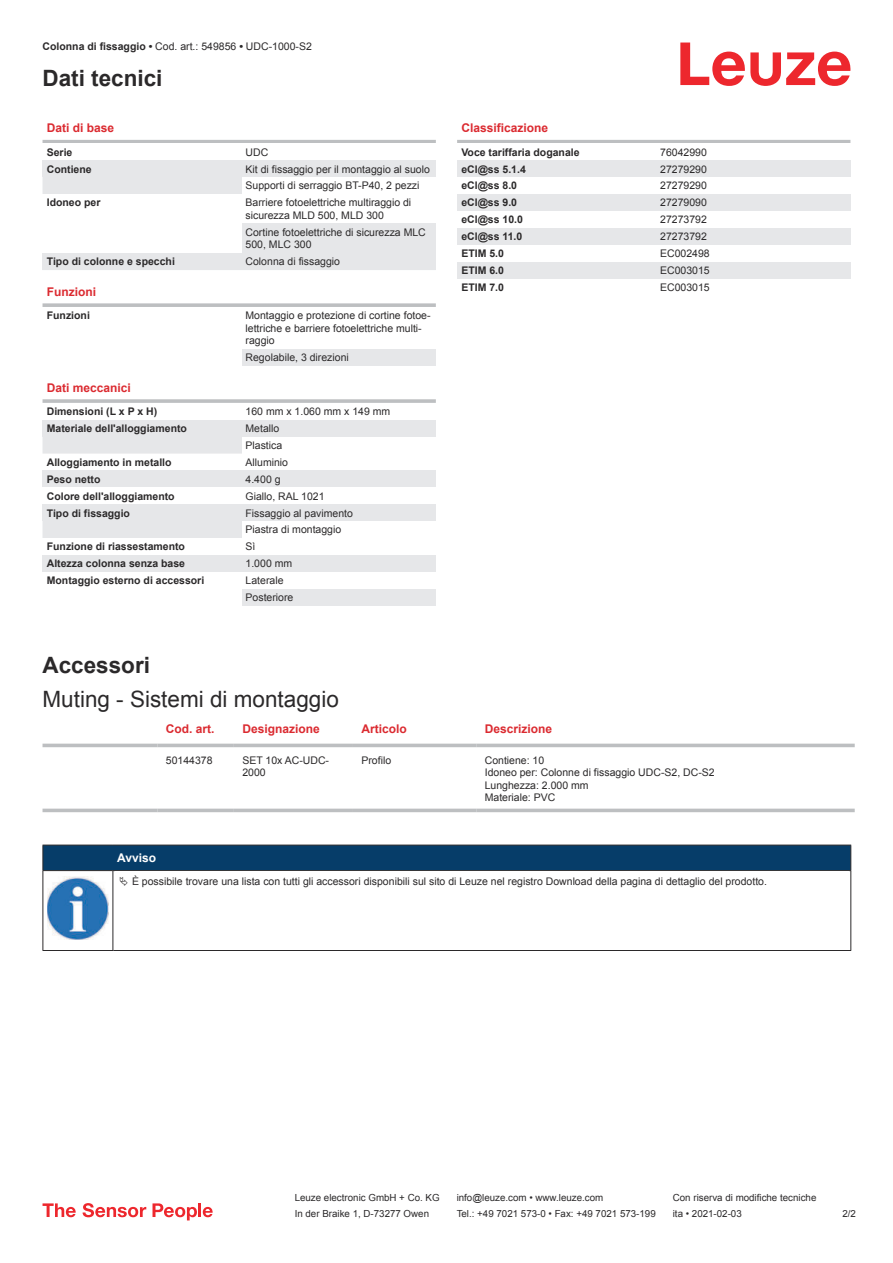
<style>
.page{position:relative;width:893px;height:1263px;background:#fff}
.page>*{position:absolute;margin:0;border:0;box-sizing:border-box;transform-origin:0 0}
.t1{font:22.5px "Arial";color:#2b292a}
.t2{font:700 22.5px "Arial";color:#2b292a}
.t3{font:700 12px "Arial";color:#db2a30}
.t4{font:700 12px "Arial";color:#fff}
.t5{font:10.5px/12.6px "Arial";color:#2b292a}
.t6{font:700 10.5px "Arial";color:#2b292a}
.t7{font:9.75px "Arial";color:#2b292a}
.s1{font-weight:700}
</style>
<div class="page">
<svg style="left:680px;top:43px;width:170px;height:43px"></svg>
<svg style="left:43px;top:177px;width:199px;height:361px"></svg>
<hr style="left:43px;top:140px;width:393px;height:3px;background:#bdbfc1">
<div style="left:43px;top:160px;width:199px;height:17px;background:#e6e7e9"></div>
<div style="left:242px;top:160px;width:194px;height:17px;background:#e6e7e9"></div>
<div style="left:43px;top:194px;width:199px;height:17px;background:#fff"></div>
<div style="left:242px;top:224px;width:194px;height:29px;background:#e6e7e9"></div>
<div style="left:43px;top:253px;width:199px;height:17px;background:#e6e7e9"></div>
<div style="left:242px;top:253px;width:194px;height:17px;background:#e6e7e9"></div>
<div style="left:43px;top:287px;width:393px;height:18px;background:#fff"></div>
<svg style="left:43px;top:303px;width:393px;height:4px;background:#c3c5c7"></svg>
<div style="left:43px;top:307px;width:199px;height:17px;background:#fff"></div>
<div style="left:242px;top:349px;width:194px;height:17px;background:#e6e7e9"></div>
<div style="left:43px;top:383px;width:393px;height:18px;background:#fff"></div>
<hr style="left:43px;top:399px;width:393px;height:4px;background:#c5c7c9">
<div style="left:43px;top:403px;width:199px;height:17px;background:#fff"></div>
<div style="left:43px;top:420px;width:199px;height:17px;background:#e6e7e9"></div>
<div style="left:242px;top:420px;width:194px;height:17px;background:#e6e7e9"></div>
<div style="left:43px;top:454px;width:199px;height:16px;background:#fff"></div>
<div style="left:43px;top:470px;width:199px;height:17px;background:#e6e7e9"></div>
<div style="left:242px;top:470px;width:194px;height:17px;background:#e6e7e9"></div>
<div style="left:43px;top:487px;width:199px;height:17px;background:#fff"></div>
<div style="left:43px;top:504px;width:199px;height:17px;background:#e6e7e9"></div>
<div style="left:242px;top:504px;width:194px;height:17px;background:#e6e7e9"></div>
<div style="left:43px;top:555px;width:199px;height:17px;background:#e6e7e9"></div>
<div style="left:242px;top:555px;width:194px;height:17px;background:#e6e7e9"></div>
<div style="left:242px;top:589px;width:194px;height:17px;background:#e6e7e9"></div>
<svg style="left:43px;top:743px;width:812px;height:70px"></svg>
<hr style="left:43px;top:744px;width:114px;height:3px;background:#bdbfc1">
<hr style="left:157px;top:744px;width:77px;height:3px;background:#bdbfc1">
<hr style="left:234px;top:744px;width:119px;height:3px;background:#bdbfc1">
<hr style="left:353px;top:744px;width:123px;height:3px;background:#bdbfc1">
<hr style="left:476px;top:744px;width:379px;height:3px;background:#bdbfc1">
<hr style="left:43px;top:809px;width:114px;height:3px;background:#bdbfc1">
<hr style="left:157px;top:809px;width:77px;height:3px;background:#bdbfc1">
<hr style="left:234px;top:809px;width:119px;height:3px;background:#bdbfc1">
<hr style="left:353px;top:809px;width:123px;height:3px;background:#bdbfc1">
<hr style="left:476px;top:809px;width:379px;height:3px;background:#bdbfc1">
<hr style="left:43px;top:870px;width:70px;height:1px;background:#2b292a">
<div style="left:43px;top:845px;width:808px;height:25px;background:#063d69"></div>
<hr style="left:113px;top:870px;width:738px;height:1px;background:#2b292a">
<hr style="left:43px;top:871px;width:1px;height:75px;background:#2b292a">
<hr style="left:113px;top:871px;width:1px;height:75px;background:#2b292a">
<hr style="left:850px;top:871px;width:1px;height:75px;background:#2b292a">
<hr style="left:43px;top:950px;width:70px;height:1px;background:#2b292a">
<hr style="left:113px;top:950px;width:738px;height:1px;background:#2b292a">
<img style="left:47px;top:877px;width:61px;height:63px">
<hr style="left:457px;top:140px;width:393px;height:3px;background:#bdbfc1">
<div style="left:457px;top:160px;width:200px;height:17px;background:#e6e7e9"></div>
<div style="left:657px;top:160px;width:193px;height:17px;background:#e6e7e9"></div>
<div style="left:457px;top:194px;width:200px;height:17px;background:#e6e7e9"></div>
<div style="left:657px;top:194px;width:193px;height:17px;background:#e6e7e9"></div>
<div style="left:457px;top:228px;width:200px;height:17px;background:#e6e7e9"></div>
<div style="left:657px;top:228px;width:193px;height:17px;background:#e6e7e9"></div>
<div style="left:457px;top:262px;width:200px;height:17px;background:#e6e7e9"></div>
<div style="left:657px;top:262px;width:193px;height:17px;background:#e6e7e9"></div>
<svg style="left:43px;top:1203px;width:33px;height:14px"></svg>
<svg style="left:83px;top:1203px;width:63px;height:14px"></svg>
<svg style="left:153px;top:1203px;width:44px;height:17px"></svg>
<hr style="left:198px;top:1203px;width:3px;height:14px;background:#ed272d">
<svg style="left:203px;top:1207px;width:10px;height:10px"></svg>
<p class="t5" style="left:43px;top:41px;width:271px"><span class="s1">Colonna di fissaggio •</span> Cod. art.: 549856 <span class="s1">•</span> UDC-1000-S2</p>
<h1 class="t2" style="left:43px;top:70px;width:122px">Dati tecnici</h1>
<p class="t3" style="left:47px;top:123px;width:69px">Dati di base</p>
<p class="t6" style="left:47px;top:148px;width:27px">Serie</p>
<p class="t5" style="left:246px;top:147px;width:24px">UDC</p>
<p class="t6" style="left:47px;top:165px;width:46px">Contiene</p>
<p class="t5" style="left:246px;top:161px;width:186px;line-height:17px">Kit di fissaggio per il montaggio al suolo<br>Supporti di serraggio BT-P40, 2 pezzi</p>
<p class="t6" style="left:47px;top:199px;width:55px">Idoneo per</p>
<p class="t5" style="left:246px;top:197px;width:167px">Barriere fotoelettriche multiraggio di sicurezza MLD 500, MLD 300</p>
<p class="t5" style="left:246px;top:227px;width:182px">Cortine fotoelettriche di sicurezza MLC<br>500, MLC 300</p>
<p class="t6" style="left:47px;top:258px;width:130px">Tipo di colonne e specchi</p>
<p class="t5" style="left:246px;top:256px;width:96px">Colonna di fissaggio</p>
<p class="t3" style="left:47px;top:287px;width:51px">Funzioni</p>
<p class="t6" style="left:47px;top:311px;width:45px">Funzioni</p>
<p class="t5" style="left:246px;top:310px;width:187px">Montaggio e protezione di cortine fotoe&shy;lettriche e barriere fotoelettriche multi&shy;raggio</p>
<p class="t5" style="left:246px;top:352px;width:105px">Regolabile, 3 direzioni</p>
<p class="t3" style="left:47px;top:383px;width:86px">Dati meccanici</p>
<p class="t6" style="left:47px;top:407px;width:112px">Dimensioni (L x P x H)</p>
<p class="t5" style="left:246px;top:406px;width:146px">160 mm x 1.060 mm x 149 mm</p>
<p class="t6" style="left:47px;top:424px;width:142px">Materiale dell'alloggiamento</p>
<p class="t5" style="left:246px;top:421px;width:38px;line-height:17px">Metallo<br>Plastica</p>
<p class="t6" style="left:47px;top:458px;width:126px">Alloggiamento in metallo</p>
<p class="t5" style="left:246px;top:457px;width:44px">Alluminio</p>
<p class="t6" style="left:47px;top:475px;width:55px">Peso netto</p>
<p class="t5" style="left:246px;top:474px;width:37px">4.400 g</p>
<p class="t6" style="left:47px;top:492px;width:129px">Colore dell'alloggiamento</p>
<p class="t5" style="left:246px;top:491px;width:80px">Giallo, RAL 1021</p>
<p class="t6" style="left:47px;top:509px;width:85px">Tipo di fissaggio</p>
<p class="t5" style="left:246px;top:505px;width:109px;line-height:17px">Fissaggio al pavimento<br>Piastra di montaggio</p>
<p class="t6" style="left:47px;top:543px;width:140px">Funzione di riassestamento</p>
<p class="t5" style="left:246px;top:541px;width:11px">Sì</p>
<p class="t6" style="left:47px;top:560px;width:140px">Altezza colonna senza base</p>
<p class="t5" style="left:246px;top:558px;width:48px">1.000 mm</p>
<p class="t6" style="left:47px;top:576px;width:159px">Montaggio esterno di accessori</p>
<p class="t5" style="left:246px;top:573px;width:49px;line-height:17px">Laterale<br>Posteriore</p>
<p class="t3" style="left:461px;top:123px;width:88px">Classificazione</p>
<p class="t6" style="left:461px;top:148px;width:120px">Voce tariffaria doganale</p>
<p class="t5" style="left:660px;top:147px;width:48px">76042990</p>
<p class="t6" style="left:461px;top:165px;width:66px">eCl@ss 5.1.4</p>
<p class="t5" style="left:660px;top:164px;width:48px">27279290</p>
<p class="t6" style="left:461px;top:182px;width:57px">eCl@ss 8.0</p>
<p class="t5" style="left:660px;top:180px;width:48px">27279290</p>
<p class="t6" style="left:461px;top:199px;width:57px">eCl@ss 9.0</p>
<p class="t5" style="left:660px;top:197px;width:48px">27279090</p>
<p class="t6" style="left:461px;top:216px;width:63px">eCl@ss 10.0</p>
<p class="t5" style="left:660px;top:214px;width:48px">27273792</p>
<p class="t6" style="left:461px;top:233px;width:63px">eCl@ss 11.0</p>
<p class="t5" style="left:660px;top:231px;width:48px">27273792</p>
<p class="t6" style="left:461px;top:249px;width:44px">ETIM 5.0</p>
<p class="t5" style="left:660px;top:248px;width:51px">EC002498</p>
<p class="t6" style="left:461px;top:266px;width:44px">ETIM 6.0</p>
<p class="t5" style="left:660px;top:265px;width:51px">EC003015</p>
<p class="t6" style="left:461px;top:283px;width:44px">ETIM 7.0</p>
<p class="t5" style="left:660px;top:282px;width:51px">EC003015</p>
<h1 class="t2" style="left:43px;top:656px;width:109px">Accessori</h1>
<h1 class="t1" style="left:43px;top:690px;width:298px">Muting - Sistemi di montaggio</h1>
<p class="t3" style="left:166px;top:724px;width:50px">Cod. art.</p>
<p class="t3" style="left:242px;top:724px;width:79px">Designazione</p>
<p class="t3" style="left:361px;top:724px;width:47px">Articolo</p>
<p class="t3" style="left:485px;top:724px;width:69px">Descrizione</p>
<p class="t5" style="left:166px;top:755px;width:48px">50144378</p>
<p class="t5" style="left:242px;top:755px;width:88px">SET 10x AC-UDC-<br>2000</p>
<p class="t5" style="left:361px;top:755px;width:31px">Profilo</p>
<p class="t5" style="left:485px;top:755px;width:231px">Contiene: 10<br>Idoneo per: Colonne di fissaggio UDC-S2, DC-S2<br>Lunghezza: 2.000 mm<br>Materiale: PVC</p>
<p class="t4" style="left:117px;top:853px;width:40px">Avviso</p>
<p class="t5" style="left:132px;top:876px;width:636px">È possibile trovare una lista con tutti gli accessori disponibili sul sito di Leuze nel registro Download della pagina di dettaglio del prodotto.</p>
<p class="t7" style="left:295px;top:1194px;width:146px">Leuze electronic GmbH + Co. KG</p>
<p class="t7" style="left:457px;top:1194px;width:148px">info@leuze.com • www.leuze.com</p>
<p class="t7" style="left:673px;top:1194px;width:145px">Con riserva di modifiche tecniche</p>
<p class="t7" style="left:295px;top:1210px;width:136px">In der Braike 1, D-73277 Owen</p>
<p class="t7" style="left:457px;top:1210px;width:201px">Tel.: +49 7021 573-0 • Fax: +49 7021 573-199</p>
<p class="t7" style="left:673px;top:1210px;width:70px">ita • 2021-02-03</p>
<p class="t7" style="left:842px;top:1210px;width:15px">2 /2</p>
</div>
